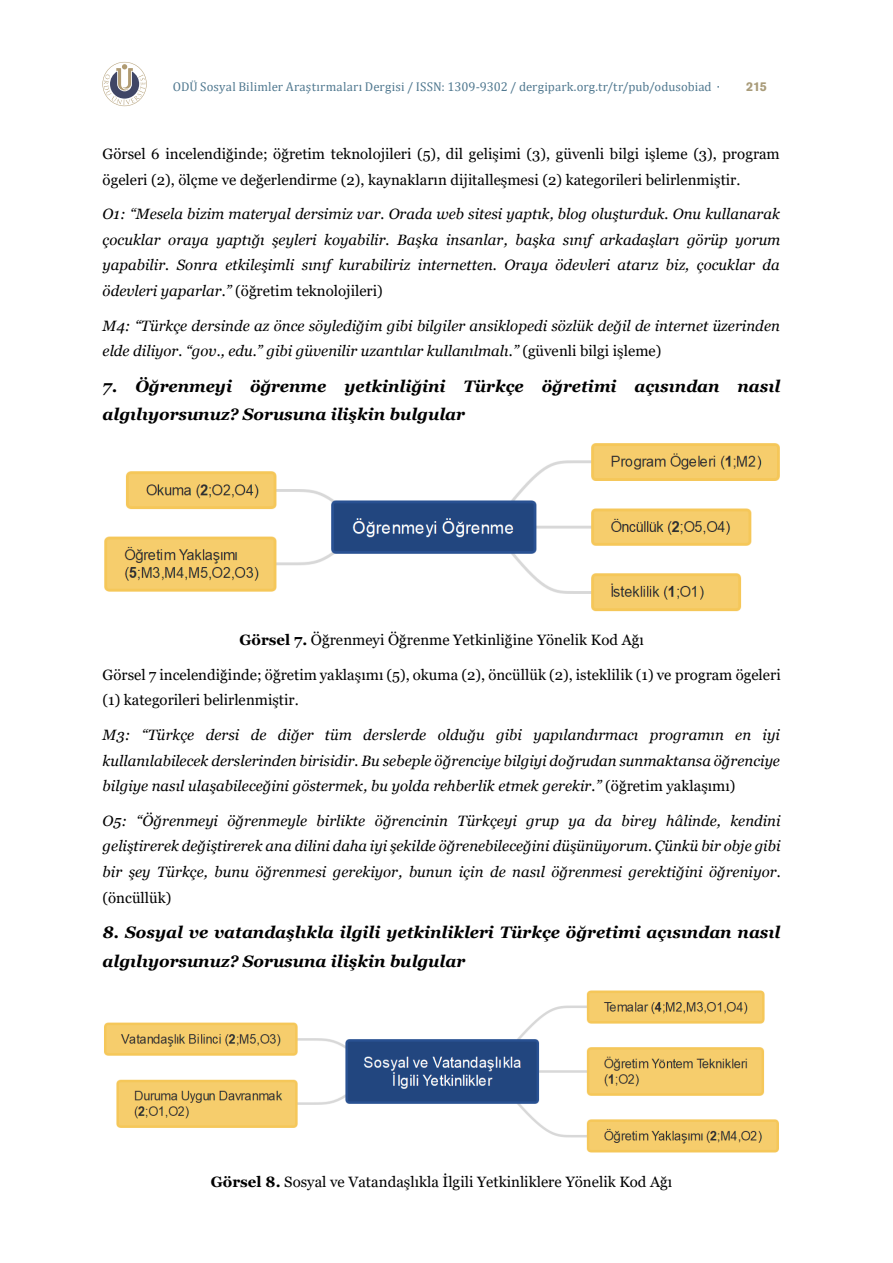
<style>
.page{position:relative;width:893px;height:1263px;background:#fff}
.page>*{position:absolute;margin:0;border:0;box-sizing:border-box;transform-origin:0 0}
.t1{font:italic 700 16.65px/28.2px "Georgia";color:#000}
.t2{font:italic 15px/25.7px "Georgia";color:#000;text-align:justify}
.t3{font:15px/25.7px "Georgia";color:#000}
.t4{font:12.75px "Cambria";letter-spacing:.01em;color:#517990}
.t5{font:700 12.75px "Akzidenz Grotesk Pro";color:#a99c7a}
.s1{font-style:normal}
.s2{font-weight:700}
</style>
<div class="page">
<svg style="left:102px;top:62px;width:45px;height:44px"></svg>
<img style="left:104px;top:443px;width:676px;height:169px">
<img style="left:104px;top:990px;width:675px;height:163px">
<p class="t4" style="left:173px;top:79px;width:549px">ODÜ Sosyal Bilimler Araştırmaları Dergisi / ISSN: 1309-9302 / dergipark.org.tr/tr/pub/odusobiad ∙</p>
<p class="t5" style="left:746px;top:78px;width:22px">215</p>
<p class="t3" style="left:103px;top:141px;width:679px">Görsel 6 incelendiğinde; öğretim teknolojileri (5), dil gelişimi (3), güvenli bilgi işleme (3), program ögeleri (2), ölçme ve değerlendirme (2), kaynakların dijitalleşmesi (2) kategorileri belirlenmiştir.</p>
<p class="t2" style="left:103px;top:201px;width:679px">O1: “Mesela bizim materyal dersimiz var. Orada web sitesi yaptık, blog oluşturduk. Onu kullanarak çocuklar oraya yaptığı şeyleri koyabilir. Başka insanlar, başka sınıf arkadaşları görüp yorum yapabilir. Sonra etkileşimli sınıf kurabiliriz internetten. Oraya ödevleri atarız biz, çocuklar da ödevleri yaparlar.” <span class="s1">(öğretim teknolojileri)</span></p>
<p class="t2" style="left:103px;top:313px;width:679px">M4: “Türkçe dersinde az önce söylediğim gibi bilgiler ansiklopedi sözlük değil de internet üzerinden elde diliyor. “gov., edu.” gibi güvenilir uzantılar kullanılmalı.” <span class="s1">(güvenli bilgi işleme)</span></p>
<p class="t1" style="left:103px;top:372px;width:679px">7. Öğrenmeyi öğrenme yetkinliğini Türkçe öğretimi açısından nasıl algılıyorsunuz? Sorusuna ilişkin bulgular</p>
<p class="t3" style="left:239px;top:627px;width:406px"><span class="s2">Görsel 7.</span> Öğrenmeyi Öğrenme Yetkinliğine Yönelik Kod Ağı</p>
<p class="t3" style="left:103px;top:662px;width:680px">Görsel 7 incelendiğinde; öğretim yaklaşımı (5), okuma (2), öncüllük (2), isteklilik (1) ve program ögeleri (1) kategorileri belirlenmiştir.</p>
<p class="t2" style="left:103px;top:722px;width:679px">M3: “Türkçe dersi de diğer tüm derslerde olduğu gibi yapılandırmacı programın en iyi kullanılabilecek derslerinden birisidir. Bu sebeple öğrenciye bilgiyi doğrudan sunmaktansa öğrenciye bilgiye nasıl ulaşabileceğini göstermek, bu yolda rehberlik etmek gerekir.” <span class="s1">(öğretim yaklaşımı)</span></p>
<p class="t2" style="left:103px;top:808px;width:680px">O5: “Öğrenmeyi öğrenmeyle birlikte öğrencinin Türkçeyi grup ya da birey hâlinde, kendini geliştirerek değiştirerek ana dilini daha iyi şekilde öğrenebileceğini düşünüyorum. Çünkü bir obje gibi bir şey Türkçe, bunu öğrenmesi gerekiyor, bunun için de nasıl öğrenmesi gerektiğini öğreniyor. <span class="s1">(öncüllük)</span></p>
<p class="t1" style="left:103px;top:918px;width:679px">8. Sosyal ve vatandaşlıkla ilgili yetkinlikleri Türkçe öğretimi açısından nasıl algılıyorsunuz? Sorusuna ilişkin bulgular</p>
<p class="t3" style="left:211px;top:1169px;width:463px"><span class="s2">Görsel 8.</span> Sosyal ve Vatandaşlıkla İlgili Yetkinliklere Yönelik Kod Ağı</p>
</div>
